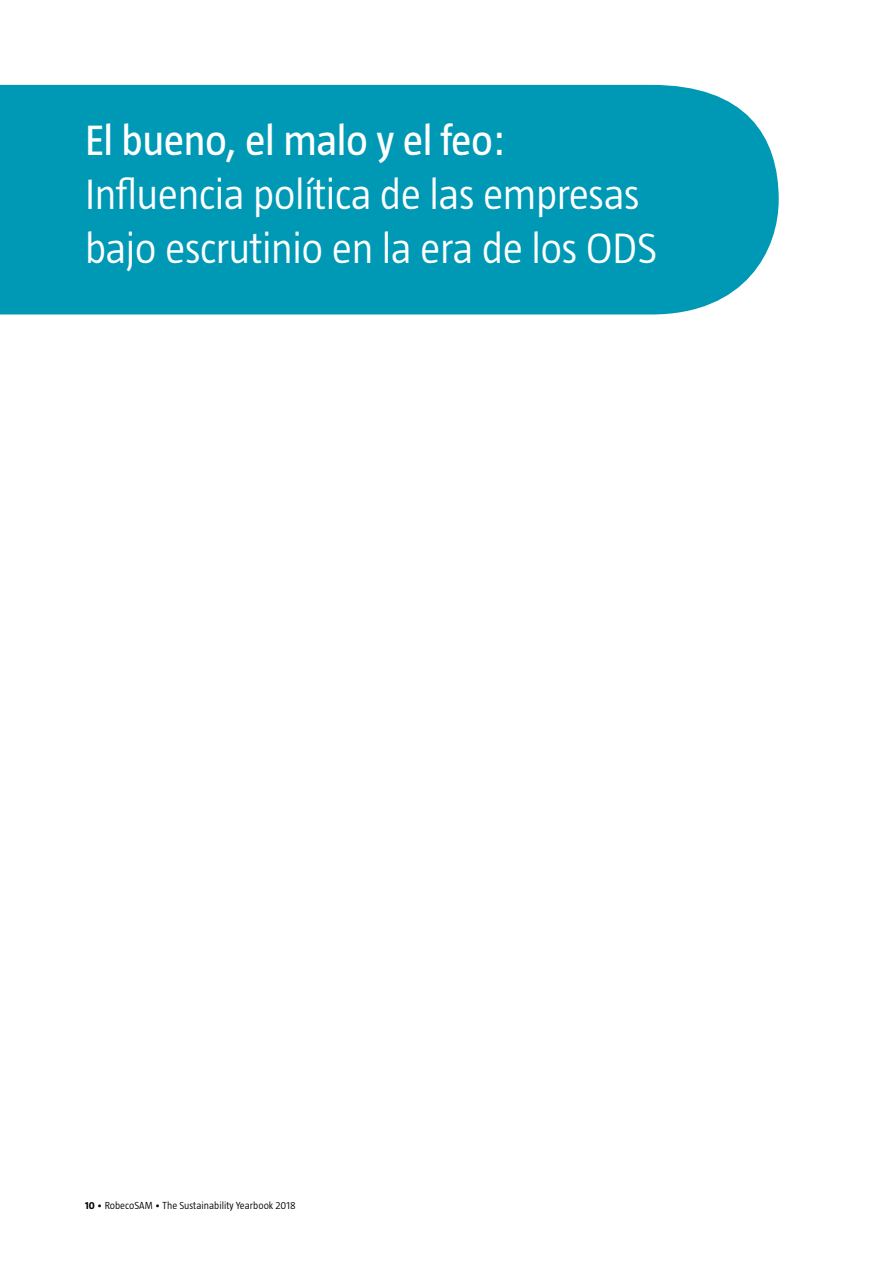
<style>
.page{position:relative;width:893px;height:1263px;background:#fff}
.page>*{position:absolute;margin:0;border:0;box-sizing:border-box;transform-origin:0 0}
.t1{font:300 43.5px/54px "Taz";letter-spacing:-.01em;color:#fff}
.t2{font:43.5px "Taz";letter-spacing:-.01em;color:#fff}
.t3{font:300 10.5px "Taz";letter-spacing:.005em;color:#000}
.s1{font-weight:700}
</style>
<div class="page">
<div style="left:0;top:85px;width:779px;height:229px;background:#0099b5"></div>
<p class="t2" style="left:85px;top:116px;width:423px">El bueno, el malo y el feo:</p>
<p class="t1" style="left:85px;top:167px;width:573px">Influencia política de las empresas bajo escrutinio en la era de los ODS</p>
<p class="t3" style="left:85px;top:1200px;width:212px"><span class="s1">10</span> • RobecoSAM • The Sustainability Yearbook 2018</p>
</div>
